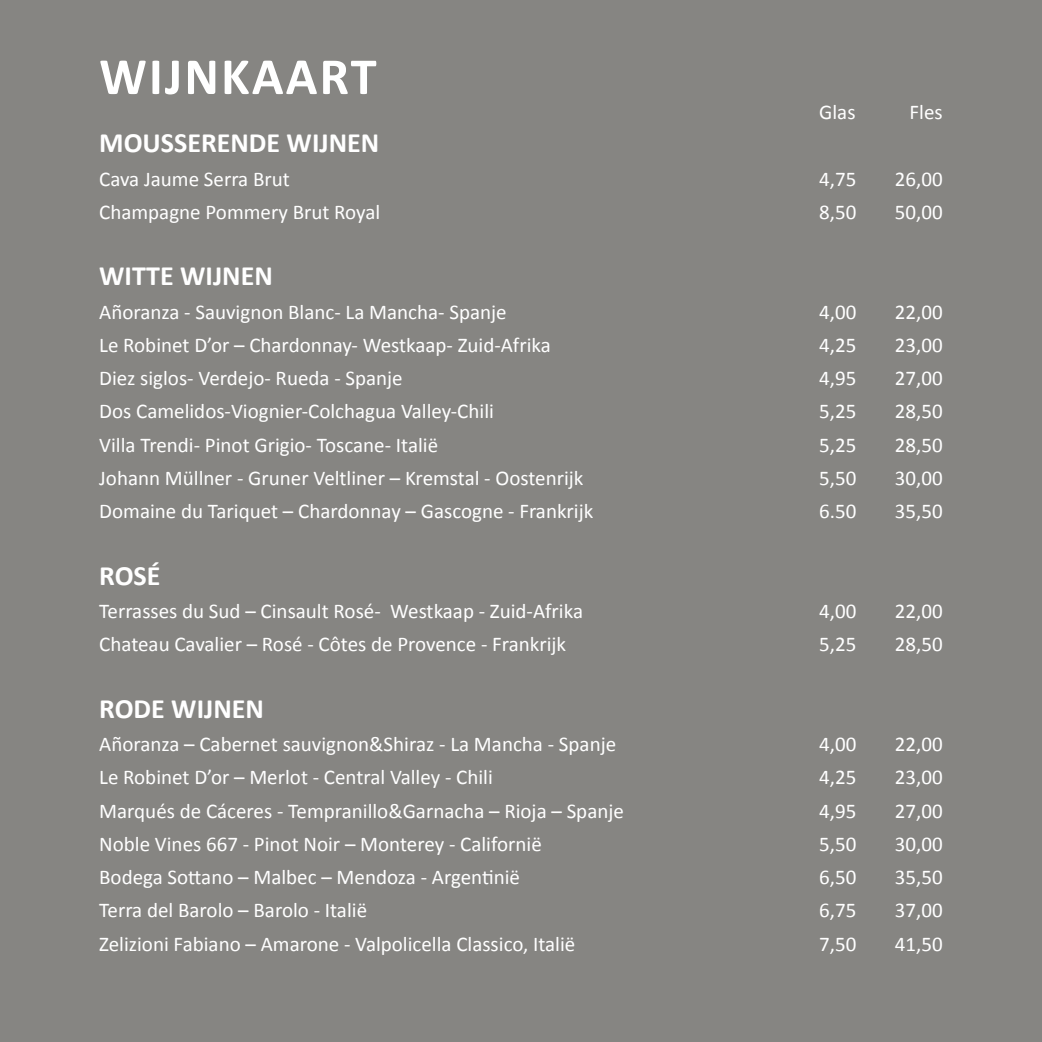
<style>
.page{position:relative;width:1042px;height:1042px;background:#868582}
.page>*{position:absolute;margin:0;border:0;box-sizing:border-box;transform-origin:0 0}
.t1{font:700 52.5px "Calibri";letter-spacing:.04em;color:#fff}
.t2{font:700 28px "Calibri";color:#fff}
.t3{font:21px "Calibri";color:#fff}
</style>
<div class="page">
<h1 class="t1" style="left:99px;top:43px;width:279px">WIJNKAART</h1>
<p class="t3" style="left:819px;top:99px;width:38px">Glas</p>
<p class="t3" style="left:909px;top:99px;width:35px">Fles</p>
<h2 class="t2" style="left:99px;top:125px;width:282px">MOUSSERENDE WIJNEN</h2>
<p class="t3" style="left:99px;top:165px;width:192px">Cava Jaume Serra Brut</p>
<p class="t3" style="left:819px;top:165px;width:39px">4,75</p>
<p class="t3" style="left:895px;top:165px;width:49px">26,00</p>
<p class="t3" style="left:99px;top:199px;width:282px">Champagne Pommery Brut Royal</p>
<p class="t3" style="left:819px;top:199px;width:39px">8,50</p>
<p class="t3" style="left:895px;top:199px;width:49px">50,00</p>
<h2 class="t2" style="left:99px;top:258px;width:175px">WITTE WIJNEN</h2>
<p class="t3" style="left:99px;top:298px;width:409px">Añoranza - Sauvignon Blanc- La Mancha- Spanje</p>
<p class="t3" style="left:819px;top:298px;width:39px">4,00</p>
<p class="t3" style="left:895px;top:298px;width:49px">22,00</p>
<p class="t3" style="left:99px;top:332px;width:453px">Le Robinet D’or – Chardonnay- Westkaap- Zuid-Afrika</p>
<p class="t3" style="left:819px;top:332px;width:39px">4,25</p>
<p class="t3" style="left:895px;top:332px;width:49px">23,00</p>
<p class="t3" style="left:99px;top:365px;width:305px">Diez siglos- Verdejo- Rueda - Spanje</p>
<p class="t3" style="left:819px;top:365px;width:39px">4,95</p>
<p class="t3" style="left:895px;top:365px;width:49px">27,00</p>
<p class="t3" style="left:99px;top:398px;width:396px">Dos Camelidos-Viognier-Colchagua Valley-Chili</p>
<p class="t3" style="left:819px;top:398px;width:39px">5,25</p>
<p class="t3" style="left:895px;top:398px;width:49px">28,50</p>
<p class="t3" style="left:99px;top:431px;width:340px">Villa Trendi- Pinot Grigio- Toscane- Italië</p>
<p class="t3" style="left:819px;top:431px;width:39px">5,25</p>
<p class="t3" style="left:895px;top:431px;width:49px">28,50</p>
<p class="t3" style="left:99px;top:465px;width:486px">Johann Müllner - Gruner Veltliner – Kremstal - Oostenrijk</p>
<p class="t3" style="left:819px;top:465px;width:39px">5,50</p>
<p class="t3" style="left:895px;top:465px;width:49px">30,00</p>
<p class="t3" style="left:99px;top:498px;width:495px">Domaine du Tariquet – Chardonnay – Gascogne - Frankrijk</p>
<p class="t3" style="left:819px;top:498px;width:39px">6.50</p>
<p class="t3" style="left:895px;top:498px;width:49px">35,50</p>
<h2 class="t2" style="left:99px;top:557px;width:63px">ROSÉ</h2>
<p class="t3" style="left:99px;top:598px;width:485px">Terrasses du Sud – Cinsault Rosé- Westkaap - Zuid-Afrika</p>
<p class="t3" style="left:819px;top:598px;width:39px">4,00</p>
<p class="t3" style="left:895px;top:598px;width:49px">22,00</p>
<p class="t3" style="left:99px;top:631px;width:468px">Chateau Cavalier – Rosé - Côtes de Provence - Frankrijk</p>
<p class="t3" style="left:819px;top:631px;width:39px">5,25</p>
<p class="t3" style="left:895px;top:631px;width:49px">28,50</p>
<h2 class="t2" style="left:99px;top:690px;width:166px">RODE WIJNEN</h2>
<p class="t3" style="left:99px;top:731px;width:518px">Añoranza – Cabernet sauvignon&amp;Shiraz - La Mancha - Spanje</p>
<p class="t3" style="left:819px;top:731px;width:39px">4,00</p>
<p class="t3" style="left:895px;top:731px;width:49px">22,00</p>
<p class="t3" style="left:99px;top:764px;width:395px">Le Robinet D’or – Merlot - Central Valley - Chili</p>
<p class="t3" style="left:819px;top:764px;width:39px">4,25</p>
<p class="t3" style="left:895px;top:764px;width:49px">23,00</p>
<p class="t3" style="left:99px;top:797px;width:526px">Marqués de Cáceres - Tempranillo&amp;Garnacha – Rioja – Spanje</p>
<p class="t3" style="left:819px;top:797px;width:39px">4,95</p>
<p class="t3" style="left:895px;top:797px;width:49px">27,00</p>
<p class="t3" style="left:99px;top:830px;width:444px">Noble Vines 667 - Pinot Noir – Monterey - Californië</p>
<p class="t3" style="left:819px;top:830px;width:39px">5,50</p>
<p class="t3" style="left:895px;top:830px;width:49px">30,00</p>
<p class="t3" style="left:99px;top:864px;width:422px">Bodega Sottano – Malbec – Mendoza - Argentinië</p>
<p class="t3" style="left:819px;top:864px;width:39px">6,50</p>
<p class="t3" style="left:895px;top:864px;width:49px">35,50</p>
<p class="t3" style="left:99px;top:897px;width:269px">Terra del Barolo – Barolo - Italië</p>
<p class="t3" style="left:819px;top:897px;width:39px">6,75</p>
<p class="t3" style="left:895px;top:897px;width:49px">37,00</p>
<p class="t3" style="left:99px;top:930px;width:478px">Zelizioni Fabiano – Amarone - Valpolicella Classico, Italië</p>
<p class="t3" style="left:819px;top:930px;width:39px">7,50</p>
<p class="t3" style="left:895px;top:930px;width:49px">41,50</p>
</div>
